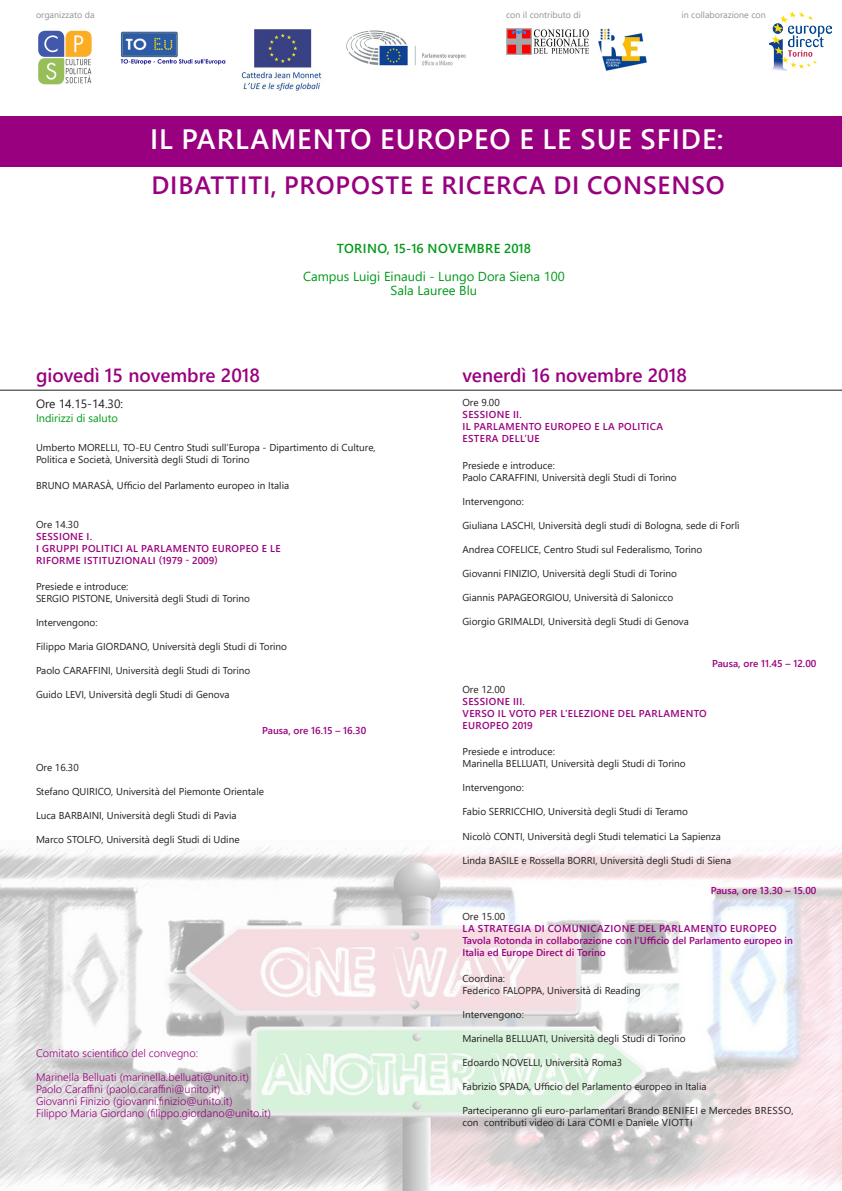
<style>
.page{position:relative;width:842px;height:1191px;background:#fff}
.page>*{position:absolute;margin:0;border:0;box-sizing:border-box;transform-origin:0 0}
.t1{font:600 28px "Segoe UI";letter-spacing:.035em;color:#fff}
.t2{font:600 25px "Segoe UI";letter-spacing:.035em;color:#99007f}
.t3{font:600 19px "Segoe UI";color:#99007f}
.t4{font:13px/14px "Segoe UI";color:#009919;text-align:center}
.t5{font:600 13px "Segoe UI";letter-spacing:.035em;color:#009919}
.t6{font:12px "Segoe UI";color:#231f20}
.t7{font:300 11px "Segoe UI";color:#99007f}
.t8{font:11px "Segoe UI";color:#009919}
.t9{font:10px "Segoe UI";color:#231f20}
.t10{font:600 10px "Segoe UI";letter-spacing:.035em;color:#99007f}
.t11{font:600 10px/12px "Segoe UI";color:#99007f}
.t12{font:9px "Segoe UI";color:#919396}
</style>
<div class="page">
<div style="left:0;top:116px;width:842px;height:51px;background:#99007f"></div>
<img style="left:0;top:846px;width:842px;height:345px">
<hr style="left:0;top:390px;width:842px;height:1px;background:#231f20">
<img style="left:120px;top:31px;width:106px;height:34px">
<img style="left:38px;top:30px;width:54px;height:55px">
<img style="left:346px;top:30px;width:120px;height:36px">
<img style="left:241px;top:29px;width:82px;height:62px">
<img style="left:598px;top:29px;width:49px;height:41px">
<img style="left:506px;top:29px;width:83px;height:25px">
<img style="left:769px;top:12px;width:62px;height:59px">
<p class="t12" style="left:36px;top:7px;width:60px">organizzato da</p>
<p class="t12" style="left:506px;top:7px;width:76px">con il contributo di</p>
<p class="t12" style="left:682px;top:7px;width:86px">in collaborazione con</p>
<p class="t1" style="left:150px;top:112px;width:575px">IL PARLAMENTO EUROPEO E LE SUE SFIDE:</p>
<p class="t2" style="left:151px;top:162px;width:575px">DIBATTITI, PROPOSTE E RICERCA DI CONSENSO</p>
<p class="t5" style="left:337px;top:236px;width:196px">TORINO, 15-16 NOVEMBRE 2018</p>
<p class="t4" style="left:303px;top:268px;width:263px">Campus Luigi Einaudi - Lungo Dora Siena 100<br>Sala Lauree Blu</p>
<p class="t3" style="left:36px;top:357px;width:226px">giovedì 15 novembre 2018</p>
<p class="t3" style="left:462px;top:357px;width:226px">venerdì 16 novembre 2018</p>
<p class="t6" style="left:36px;top:392px;width:89px">Ore 14.15-14.30:</p>
<p class="t8" style="left:36px;top:408px;width:83px">Indirizzi di saluto</p>
<p class="t9" style="left:36px;top:438px;width:341px">Umberto MORELLI, TO-EU Centro Studi sull’Europa - Dipartimento di Culture,</p>
<p class="t9" style="left:36px;top:450px;width:215px">Politica e Società, Università degli Studi di Torino</p>
<p class="t9" style="left:36px;top:476px;width:255px">BRUNO MARASÀ, Ufficio del Parlamento europeo in Italia</p>
<p class="t9" style="left:36px;top:514px;width:44px">Ore 14.30</p>
<p class="t10" style="left:36px;top:526px;width:57px">SESSIONE I.</p>
<p class="t10" style="left:36px;top:538px;width:246px">I GRUPPI POLITICI AL PARLAMENTO EUROPEO E LE</p>
<p class="t10" style="left:36px;top:550px;width:183px">RIFORME ISTITUZIONALI (1979 - 2009)</p>
<p class="t9" style="left:36px;top:577px;width:94px">Presiede e introduce:</p>
<p class="t9" style="left:36px;top:589px;width:215px">SERGIO PISTONE, Università degli Studi di Torino</p>
<p class="t9" style="left:36px;top:613px;width:63px">Intervengono:</p>
<p class="t9" style="left:36px;top:637px;width:253px">Filippo Maria GIORDANO, Università degli Studi di Torino</p>
<p class="t9" style="left:36px;top:661px;width:216px">Paolo CARAFFINI, Università degli Studi di Torino</p>
<p class="t9" style="left:36px;top:685px;width:195px">Guido LEVI, Università degli Studi di Genova</p>
<p class="t11" style="left:262px;top:723px;width:106px">Pausa, ore 16.15 – 16.30</p>
<p class="t9" style="left:36px;top:758px;width:44px">Ore 16.30</p>
<p class="t9" style="left:36px;top:782px;width:229px">Stefano QUIRICO, Università del Piemonte Orientale</p>
<p class="t9" style="left:36px;top:806px;width:202px">Luca BARBAINI, Università degli Studi di Pavia</p>
<p class="t9" style="left:36px;top:830px;width:205px">Marco STOLFO, Università degli Studi di Udine</p>
<p class="t9" style="left:462px;top:393px;width:39px">Ore 9.00</p>
<p class="t10" style="left:463px;top:405px;width:61px">SESSIONE II.</p>
<p class="t10" style="left:463px;top:417px;width:202px">IL PARLAMENTO EUROPEO E LA POLITICA</p>
<p class="t10" style="left:463px;top:429px;width:79px">ESTERA DELL’UE</p>
<p class="t9" style="left:462px;top:455px;width:94px">Presiede e introduce:</p>
<p class="t9" style="left:462px;top:467px;width:216px">Paolo CARAFFINI, Università degli Studi di Torino</p>
<p class="t9" style="left:462px;top:491px;width:63px">Intervengono:</p>
<p class="t9" style="left:462px;top:515px;width:279px">Giuliana LASCHI, Università degli studi di Bologna, sede di Forlì</p>
<p class="t9" style="left:462px;top:539px;width:241px">Andrea COFELICE, Centro Studi sul Federalismo, Torino</p>
<p class="t9" style="left:462px;top:563px;width:216px">Giovanni FINIZIO, Università degli Studi di Torino</p>
<p class="t9" style="left:462px;top:587px;width:213px">Giannis PAPAGEORGIOU, Università di Salonicco</p>
<p class="t9" style="left:462px;top:611px;width:228px">Giorgio GRIMALDI, Università degli Studi di Genova</p>
<p class="t11" style="left:712px;top:656px;width:106px">Pausa, ore 11.45 – 12.00</p>
<p class="t9" style="left:462px;top:680px;width:44px">Ore 12.00</p>
<p class="t10" style="left:463px;top:692px;width:64px">SESSIONE III.</p>
<p class="t10" style="left:463px;top:704px;width:246px">VERSO IL VOTO PER L’ELEZIONE DEL PARLAMENTO</p>
<p class="t10" style="left:463px;top:716px;width:72px">EUROPEO 2019</p>
<p class="t9" style="left:462px;top:742px;width:94px">Presiede e introduce:</p>
<p class="t9" style="left:462px;top:754px;width:225px">Marinella BELLUATI, Università degli Studi di Torino</p>
<p class="t9" style="left:462px;top:778px;width:63px">Intervengono:</p>
<p class="t9" style="left:462px;top:802px;width:227px">Fabio SERRICCHIO, Università degli Studi di Teramo</p>
<p class="t9" style="left:462px;top:826px;width:260px">Nicolò CONTI, Università degli Studi telematici La Sapienza</p>
<p class="t9" style="left:462px;top:850px;width:270px">Linda BASILE e Rossella BORRI, Università degli Studi di Siena</p>
<p class="t11" style="left:711px;top:883px;width:107px">Pausa, ore 13.30 – 15.00</p>
<p class="t9" style="left:462px;top:907px;width:44px">Ore 15.00</p>
<p class="t10" style="left:463px;top:919px;width:315px">LA STRATEGIA DI COMUNICAZIONE DEL PARLAMENTO EUROPEO</p>
<p class="t11" style="left:462px;top:933px;width:332px">Tavola Rotonda in collaborazione con l’Ufficio del Parlamento europeo in<br>Italia ed Europe Direct di Torino</p>
<p class="t9" style="left:462px;top:969px;width:44px">Coordina:</p>
<p class="t9" style="left:462px;top:981px;width:180px">Federico FALOPPA, Università di Reading</p>
<p class="t9" style="left:462px;top:1005px;width:63px">Intervengono:</p>
<p class="t9" style="left:462px;top:1029px;width:225px">Marinella BELLUATI, Università degli Studi di Torino</p>
<p class="t9" style="left:462px;top:1053px;width:161px">Edoardo NOVELLI, Università Roma3</p>
<p class="t9" style="left:462px;top:1077px;width:246px">Fabrizio SPADA, Ufficio del Parlamento europeo in Italia</p>
<p class="t9" style="left:462px;top:1101px;width:333px">Parteciperanno gli euro-parlamentari Brando BENIFEI e Mercedes BRESSO,</p>
<p class="t9" style="left:462px;top:1113px;width:232px">con contributi video di Lara COMI e Daniele VIOTTI</p>
<p class="t7" style="left:36px;top:1042px;width:164px">Comitato scientifico del convegno:</p>
<p class="t7" style="left:36px;top:1066px;width:215px">Marinella Belluati (marinella.belluati@unito.it)</p>
<p class="t7" style="left:36px;top:1078px;width:186px">Paolo Caraffini (paolo.caraffini@unito.it)</p>
<p class="t7" style="left:36px;top:1090px;width:198px">Giovanni Finizio (giovanni.finizio@unito.it)</p>
<p class="t7" style="left:36px;top:1102px;width:236px">Filippo Maria Giordano (filippo.giordano@unito.it)</p>
</div>
